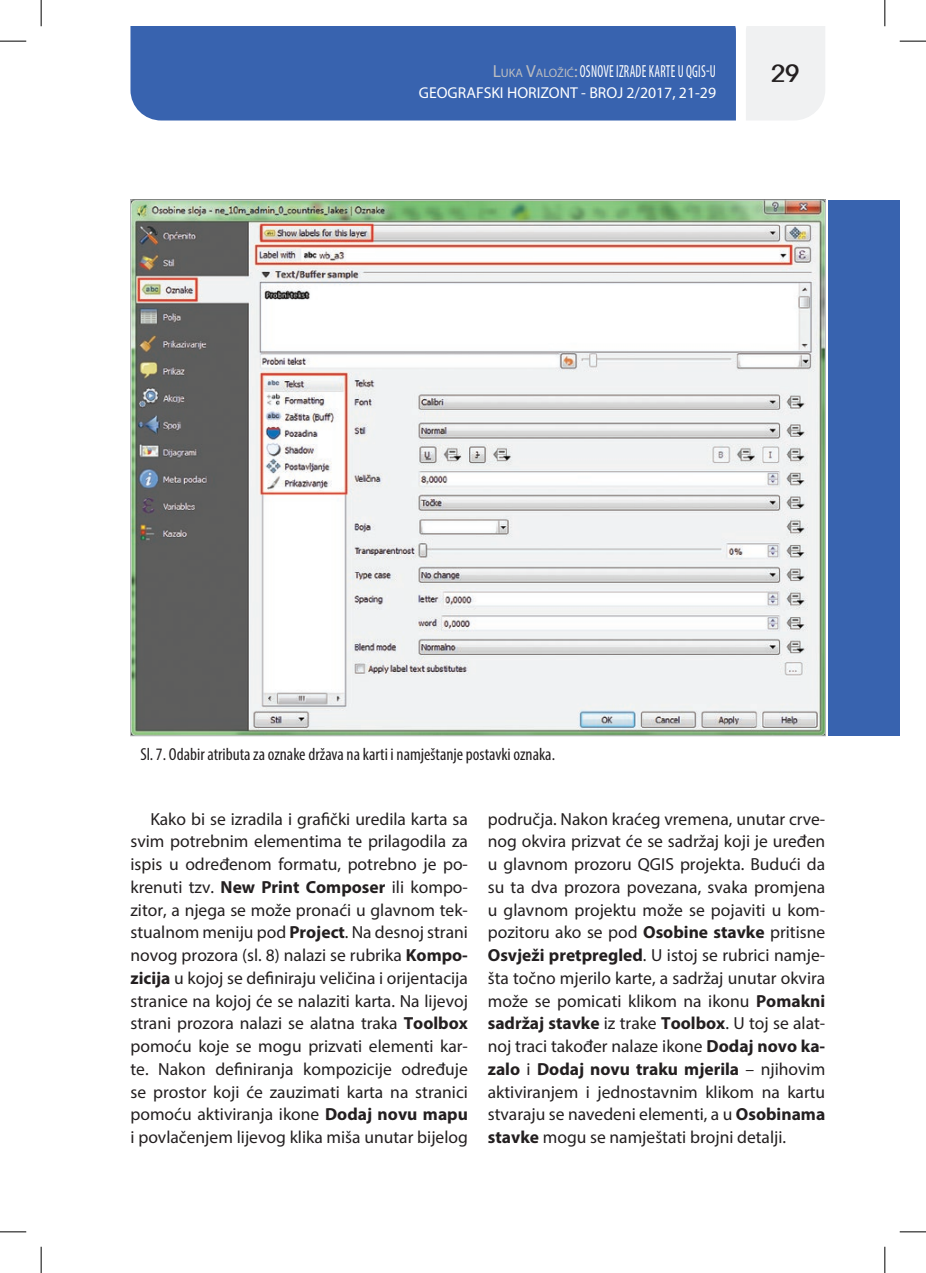
<style>
.page{position:relative;width:926px;height:1273px;background:#fff}
.page>*{position:absolute;margin:0;border:0;box-sizing:border-box;transform-origin:0 0}
.t1{font:700 26.25px "Avant Garde";color:#231f20}
.t2{font:17.5px/22.8px "Myriad Pro";color:#231f20;text-align:justify}
.t3{font:condensed 17.5px "Myriad Pro";color:#231f20}
.t4{font:condensed 17.5px "Myriad Pro";letter-spacing:.02em;color:#fff;scale:.75 1}
.t5{font:15.75px "Myriad Pro";color:#fff}
.s1{font-stretch:normal;color:#bcbdc0}
.s2{font-stretch:normal;font-size:12.25px;color:#bcbdc0}
.s3{font-weight:700}
</style>
<div class="page">
<div style="left:746px;top:26px;width:79px;height:94px;background:#f0f1f2"></div>
<div style="left:130px;top:26px;width:606px;height:95px;background:#3863af"></div>
<div style="left:827px;top:200px;width:72px;height:536px;background:#3863af"></div>
<img style="left:132px;top:202px;width:691px;height:532px">
<svg style="left:0;top:41px;width:26px;height:1px"></svg>
<svg style="left:899px;top:41px;width:27px;height:1px"></svg>
<svg style="left:0;top:1231px;width:26px;height:1px"></svg>
<svg style="left:899px;top:1231px;width:27px;height:1px"></svg>
<svg style="left:41px;top:0;width:1px;height:26px"></svg>
<svg style="left:41px;top:1247px;width:1px;height:26px"></svg>
<svg style="left:884px;top:0;width:1px;height:26px"></svg>
<svg style="left:884px;top:1247px;width:1px;height:26px"></svg>
<p class="t4" style="left:492px;top:60px;width:299px"><span class="s1">L</span><span class="s2">UKA</span> <span class="s1">V</span><span class="s2">ALOŽIĆ</span><span class="s1">:</span>OSNOVE IZRADE KARTE U QGIS-U</p>
<p class="t5" style="left:419px;top:83px;width:299px">GEOGRAFSKI HORIZONT - BROJ 2/2017, 21-29</p>
<h1 class="t1" style="left:771px;top:62px;width:30px">29</h1>
<p class="t3" style="left:140px;top:744px;width:416px">Sl. 7. Odabir atributa za oznake država na karti i namještanje postavki oznaka.</p>
<p class="t2" style="left:130px;top:807px;width:339px;text-indent:20px">Kako bi se izradila i grafički uredila karta sa svim potrebnim elementima te prilagodila za ispis u određenom formatu, potrebno je po&shy;krenuti tzv. <span class="s3">New Print Composer</span> ili kompo&shy;zitor, a njega se može pronaći u glavnom tek&shy;stualnom meniju pod <span class="s3">Project</span>. Na desnoj strani novog prozora (sl. 8) nalazi se rubrika <span class="s3">Kompo&shy;zicija</span> u kojoj se definiraju veličina i orijentacija stranice na kojoj će se nalaziti karta. Na lijevoj strani prozora nalazi se alatna traka <span class="s3">Toolbox </span>pomoću koje se mogu prizvati elementi kar&shy;te. Nakon definiranja kompozicije određuje se prostor koji će zauzimati karta na stranici pomoću aktiviranja ikone <span class="s3">Dodaj novu mapu </span>i povlačenjem lijevog klika miša unutar bijelog</p>
<p class="t2" style="left:488px;top:807px;width:339px">područja. Nakon kraćeg vremena, unutar crve&shy;nog okvira prizvat će se sadržaj koji je uređen u glavnom prozoru QGIS projekta. Budući da su ta dva prozora povezana, svaka promjena u glavnom projektu može se pojaviti u kom&shy;pozitoru ako se pod <span class="s3">Osobine stavke</span> pritisne <span class="s3">Osvježi pretpregled</span>. U istoj se rubrici namje&shy;šta točno mjerilo karte, a sadržaj unutar okvira može se pomicati klikom na ikonu <span class="s3">Pomakni sadržaj stavke</span> iz trake <span class="s3">Toolbox</span>. U toj se alat&shy;noj traci također nalaze ikone <span class="s3">Dodaj novo ka&shy;zalo</span> i <span class="s3">Dodaj novu traku mjerila</span> – njihovim aktiviranjem i jednostavnim klikom na kartu stvaraju se navedeni elementi, a u <span class="s3">Osobinama stavke</span> mogu se namještati brojni detalji.</p>
</div>
